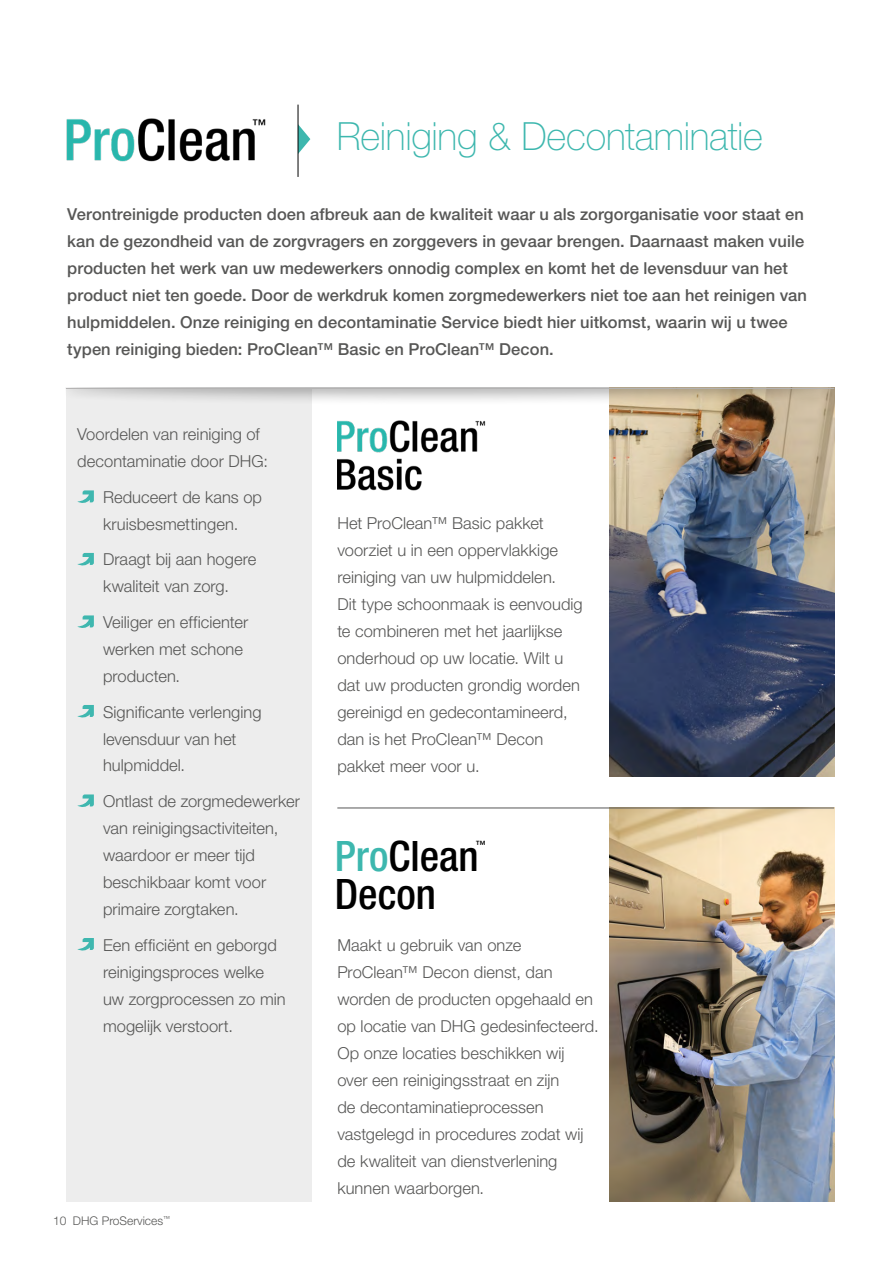
<style>
.page{position:relative;width:893px;height:1263px;background:#fff}
.page>*{position:absolute;margin:0;border:0;box-sizing:border-box;transform-origin:0 0}
.t1{font:500 condensed 42px "Helvetica Neue LT Std";color:#000}
.t2{font:100 38.85px "Helvetica Neue LT Std";letter-spacing:-.01em;color:#3db7ae}
.t3{font:300 16.5px/27px "Helvetica Neue LT Std";color:#575756}
.t4{font:500 16.5px/27px "Helvetica Neue LT Std";letter-spacing:.005em;color:#575756}
.t5{font:300 12px "Helvetica Neue LT Std";color:#575756}
.t6{font:500 condensed 10.05px "Helvetica Neue LT Std";color:#000}
.s1{color:#3db7ae}
</style>
<div class="page">
<img style="left:609px;top:406px;width:225px;height:370px">
<img style="left:609px;top:808px;width:225px;height:393px">
<div style="left:66px;top:388px;width:245px;height:813px;background:#ededed"></div>
<svg style="left:77px;top:490px;width:17px;height:13px"></svg>
<svg style="left:77px;top:553px;width:17px;height:12px"></svg>
<svg style="left:77px;top:615px;width:17px;height:13px"></svg>
<svg style="left:77px;top:705px;width:17px;height:12px"></svg>
<svg style="left:77px;top:794px;width:17px;height:13px"></svg>
<svg style="left:77px;top:938px;width:17px;height:12px"></svg>
<svg style="left:297px;top:124px;width:14px;height:30px"></svg>
<hr style="left:298px;top:105px;width:1px;height:72px;background:#000">
<img style="left:66px;top:118px;width:200px;height:44px">
<div style="left:66px;top:388px;width:768px;height:18px;background:#000;opacity:.3"></div>
<hr style="left:66px;top:388px;width:768px;height:1px;background:#b3b2b2">
<img style="left:337px;top:420px;width:149px;height:71px">
<hr style="left:337px;top:807px;width:497px;height:1px;background:#575756">
<h2 class="t2" style="left:337px;top:114px;width:428px">Reiniging &amp; Decontaminatie</h2>
<p class="t4" style="left:67px;top:201px;width:741px">Verontreinigde producten doen afbreuk aan de kwaliteit waar u als zorgorganisatie voor staat en kan de gezondheid van de zorgvragers en zorggevers in gevaar brengen. Daarnaast maken vuile producten het werk van uw medewerkers onnodig complex en komt het de levensduur van het product niet ten goede. Door de werkdruk komen zorgmedewerkers niet toe aan het reinigen van hulpmiddelen. Onze reiniging en decontaminatie Service biedt hier uitkomst, waarin wij u twee typen reiniging bieden: ProClean™ Basic en ProClean™ Decon.</p>
<p class="t3" style="left:77px;top:421px;width:192px">Voordelen van reiniging of decontaminatie door DHG:</p>
<p class="t3" style="left:103px;top:483px;width:161px">Reduceert de kans op kruisbesmettingen.</p>
<p class="t3" style="left:103px;top:546px;width:155px">Draagt bij aan hogere kwaliteit van zorg.</p>
<p class="t3" style="left:103px;top:608px;width:147px">Veiliger en efficienter werken met schone producten.</p>
<p class="t3" style="left:103px;top:698px;width:160px">Significante verlenging levensduur van het hulpmiddel.</p>
<p class="t3" style="left:103px;top:787px;width:198px">Ontlast de zorgmedewerker van reinigingsactiviteiten, waardoor er meer tijd beschikbaar komt voor primaire zorgtaken.</p>
<p class="t3" style="left:103px;top:931px;width:184px">Een efficiënt en geborgd reinigingsproces welke uw zorgprocessen zo min mogelijk verstoort.</p>
<p class="t5" style="left:53px;top:1213px;width:118px">10 DHG ProServices<sup>™</sup></p>
<p class="t3" style="left:337px;top:509px;width:247px">Het ProClean™ Basic pakket voorziet u in een oppervlakkige reiniging van uw hulpmiddelen.<br>Dit type schoonmaak is eenvoudig te combineren met het jaarlijkse onderhoud op uw locatie. Wilt u dat uw producten grondig worden gereinigd en gedecontamineerd, dan is het ProClean™ Decon pakket meer voor u.</p>
<h1 class="t1" style="left:335px;top:831px;width:145px"><span class="s1">Pro</span>Clean</h1>
<p class="t6" style="left:476px;top:839px;width:12px">™</p>
<h1 class="t1" style="left:335px;top:869px;width:103px">Decon</h1>
<p class="t3" style="left:337px;top:931px;width:263px">Maakt u gebruik van onze<br>ProClean™ Decon dienst, dan worden de producten opgehaald en op locatie van DHG gedesinfecteerd.<br>Op onze locaties beschikken wij over een reinigingsstraat en zijn<br>de decontaminatieprocessen vastgelegd in procedures zodat wij de kwaliteit van dienstverlening kunnen waarborgen.</p>
</div>
